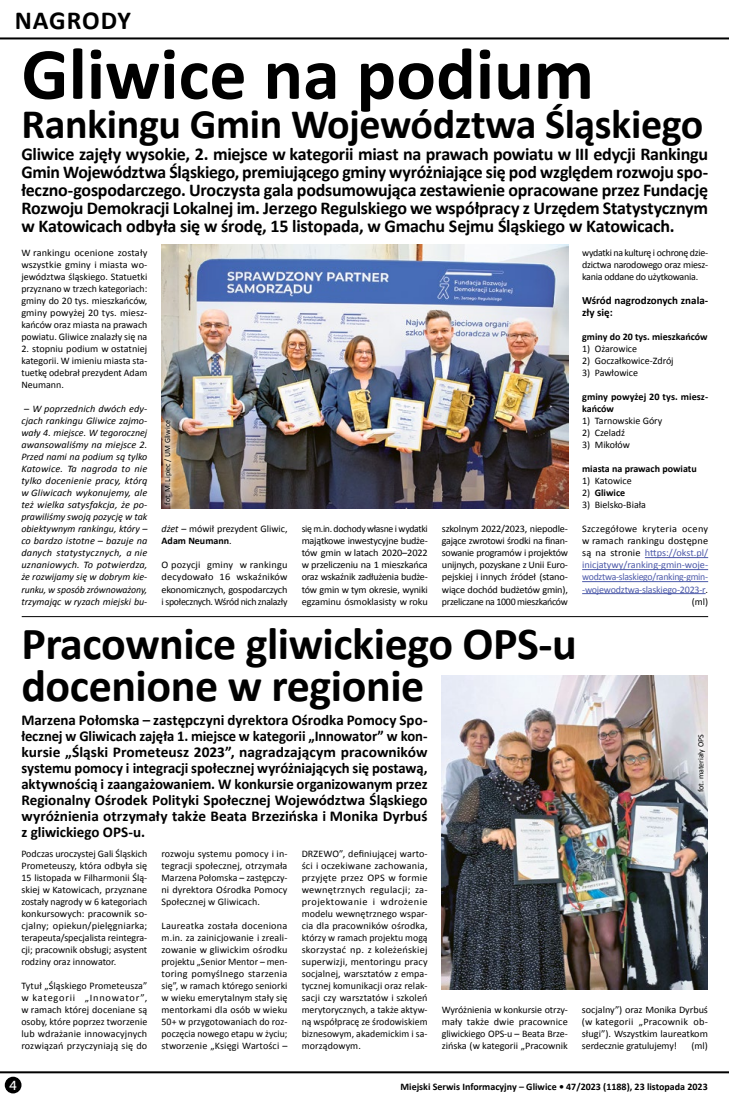
<style>
.page{position:relative;width:729px;height:1098px;background:#fff}
.page>*{position:absolute;margin:0;border:0;box-sizing:border-box;transform-origin:0 0}
.t1{font:700 74px "Calibri";color:#000}
.t2{font:700 46px/41.8px "Calibri";letter-spacing:-.01em;color:#000}
.t3{font:700 42px "Calibri";letter-spacing:-.01em;color:#000}
.t4{font:700 26px "Calibri";letter-spacing:.035em;color:#000}
.t5{font:700 18px/18px "Calibri";letter-spacing:-.015em;color:#000;text-align:justify}
.t6{font:700 15px/16px "Calibri";color:#000;text-align:justify}
.t7{font:13px "Museo Sans 500";color:#fff}
.t8{font:700 11px/12px "Calibri";color:#000}
.t9{font:10px/12px "Calibri";letter-spacing:-.005em;color:#000;text-align:justify}
.t10{font:italic 10px/12px "Calibri";letter-spacing:-.005em;color:#000;text-align:justify}
.t11{font:10px/12px "Calibri";letter-spacing:-.005em;color:#4c59a9;text-align:right}
.t12{font:700 10px/12px "Calibri";color:#000}
.t13{font:8px "Calibri";letter-spacing:-.01em;color:#000}
.s1{font-style:normal}
.s2{font-weight:400}
.s3{color:#000}
.s4{font-style:italic}
.s5{font-weight:700}
</style>
<div class="page">
<hr style="left:0;top:1070px;width:729px;height:2px;background:#000">
<div style="left:5px;top:1076px;width:16px;height:16px;background:#000;border-radius:50%"></div>
<hr style="left:0;top:37px;width:729px;height:2px;background:#000">
<hr style="left:22px;top:616px;width:686px;height:1px;background:#000">
<hr style="left:644px;top:557px;width:64px;height:1px;background:#4c59a9">
<hr style="left:582px;top:569px;width:126px;height:1px;background:#4c59a9">
<hr style="left:582px;top:581px;width:126px;height:1px;background:#4c59a9">
<hr style="left:582px;top:593px;width:123px;height:1px;background:#4c59a9">
<img style="left:161px;top:244px;width:407px;height:264px">
<img style="left:441px;top:675px;width:266px;height:313px">
<div style="left:158px;top:414px;width:20px;height:96px;background:#fff;opacity:.75"></div>
<div style="left:692px;top:728px;width:18px;height:69px;background:#fff;opacity:.75"></div>
<h3 class="t4" style="left:15px;top:4px;width:118px">NAGRODY</h3>
<h1 class="t1" style="left:21px;top:27px;width:574px">Gliwice na podium</h1>
<h3 class="t3" style="left:21px;top:97px;width:683px">Rankingu Gmin Województwa Śląskiego</h3>
<p class="t5" style="left:21px;top:145px;width:688px">Gliwice zajęły wysokie, 2. miejsce w kategorii miast na prawach powiatu w III edycji Rankingu Gmin Województwa Śląskiego, premiującego gminy wyróżniające się pod względem rozwoju spo&shy;łeczno-gospodarczego. Uroczysta gala podsumowująca zestawienie opracowane przez Fundację Rozwoju Demokracji Lokalnej im. Jerzego Regulskiego we współpracy z Urzędem Statystycznym w Katowicach odbyła się w środę, 15 listopada, w Gmachu Sejmu Śląskiego w Katowicach.</p>
<p class="t9" style="left:21px;top:247px;width:127px">W rankingu ocenione zostały wszystkie gminy i miasta wo&shy;jewództwa śląskiego. Statuetki przyznano w trzech kategoriach: gminy do 20 tys. mieszkańców, gminy powyżej 20 tys. miesz&shy;kańców oraz miasta na prawach powiatu. Gliwice znalazły się na</p>
<p class="t9" style="left:21px;top:343px;width:127px">2. stopniu podium w ostatniej kategorii. W imieniu miasta sta&shy;tuetkę odebrał prezydent Adam Neumann.</p>
<p class="t10" style="left:21px;top:402px;width:127px"><span class="s1">–</span> W poprzednich dwóch edy&shy;cjach rankingu Gliwice zajmo&shy;wały 4. miejsce. W tegorocznej awansowaliśmy na miejsce 2.<br>Przed nami na podium są tylko Katowice. Ta nagroda to nie tylko docenienie pracy, którą w Gliwicach wykonujemy, ale też wielka satysfakcja, że po&shy;prawiliśmy swoją pozycję w tak obiektywnym rankingu, który – co bardzo istotne – bazuje na danych statystycznych, a nie uznaniowych. To potwierdza, że rozwijamy się w dobrym kie&shy;runku, w sposób zrównoważony, trzymając w ryzach miejski bu-</p>
<p class="t9" style="left:582px;top:247px;width:127px">wydatki na kulturę i ochronę dzie&shy;dzictwa narodowego oraz miesz&shy;kania oddane do użytkowania.</p>
<p class="t8" style="left:582px;top:294px;width:127px">Wśród nagrodzonych znala&shy;zły się:</p>
<p class="t12" style="left:582px;top:331px;width:127px">gminy do 20 tys. mieszkańców</p>
<p class="t9" style="left:582px;top:343px;width:56px">1) Ożarowice</p>
<p class="t9" style="left:582px;top:355px;width:93px">2) Goczałkowice-Zdrój</p>
<p class="t9" style="left:582px;top:367px;width:57px">3) Pawłowice</p>
<p class="t12" style="left:582px;top:391px;width:127px">gminy powyżej 20 tys. miesz&shy;kańców</p>
<p class="t9" style="left:582px;top:415px;width:82px">1) Tarnowskie Góry</p>
<p class="t9" style="left:582px;top:427px;width:44px">2) Czeladź</p>
<p class="t9" style="left:582px;top:439px;width:49px">3) Mikołów</p>
<p class="t12" style="left:582px;top:463px;width:116px">miasta na prawach powiatu</p>
<p class="t9" style="left:582px;top:475px;width:51px">1) Katowice</p>
<p class="t12" style="left:582px;top:487px;width:45px"><span class="s2">2)</span> Gliwice</p>
<p class="t9" style="left:582px;top:499px;width:65px">3) Bielsko-Biała</p>
<p class="t11" style="left:582px;top:523px;width:127px"><span class="s3">Szczegółowe kryteria oceny w ramach rankingu dostępne są na stronie</span> https://okst.pl/ inicjatywy/ranking-gmin-woje&shy;wodztwa-slaskiego/ranking-gmin--wojewodztwa-slaskiego-2023-r<span class="s3">. (ml)</span></p>
<p class="t13" style="left:162px;top:504px;width:86px;rotate:-90deg">fot. M. Lipiec / UM Gliwice</p>
<p class="t9" style="left:302px;top:523px;width:127px">się m.in. dochody własne i wydatki majątkowe inwestycyjne budże&shy;tów gmin w latach 2020–2022 w przeliczeniu na 1 mieszkańca oraz wskaźnik zadłużenia budże&shy;tów gmin w tym okresie, wyniki egzaminu ósmoklasisty w roku</p>
<p class="t9" style="left:442px;top:523px;width:127px">szkolnym 2022/2023, niepodle&shy;gające zwrotowi środki na finan&shy;sowanie programów i projektów unijnych, pozyskane z Unii Euro&shy;pejskiej i innych źródeł (stano&shy;wiące dochód budżetów gmin), przeliczane na 1000 mieszkańców</p>
<p class="t9" style="left:161px;top:523px;width:127px"><span class="s4">dżet</span> – mówił prezydent Gliwic,<br><span class="s5">Adam Neumann</span>.</p>
<p class="t9" style="left:161px;top:559px;width:127px">O pozycji gminy w rankingu decydowało 16 wskaźników ekonomicznych, gospodarczych i społecznych. Wśród nich znalazły</p>
<h2 class="t2" style="left:21px;top:622px;width:557px">Pracownice gliwickiego OPS-u docenione w regionie</h2>
<p class="t6" style="left:21px;top:711px;width:408px">Marzena Połomska – zastępczyni dyrektora Ośrodka Pomocy Spo&shy;łecznej w Gliwicach zajęła 1. miejsce w kategorii „Innowator” w kon&shy;kursie „Śląski Prometeusz 2023”, nagradzającym pracowników systemu pomocy i integracji społecznej wyróżniających się postawą, aktywnością i zaangażowaniem. W konkursie organizowanym przez Regionalny Ośrodek Polityki Społecznej Województwa Śląskiego wyróżnienia otrzymały także Beata Brzezińska i Monika Dyrbuś z gliwickiego OPS-u.</p>
<p class="t9" style="left:21px;top:847px;width:127px">Podczas uroczystej Gali Śląskich Prometeuszy, która odbyła się 15 listopada w Filharmonii Ślą&shy;skiej w Katowicach, przyznane zostały nagrody w 6 kategoriach konkursowych: pracownik so&shy;cjalny; opiekun/pielęgniarka; terapeuta/specjalista reintegra&shy;cji; pracownik obsługi; asystent rodziny oraz innowator.</p>
<p class="t9" style="left:21px;top:979px;width:127px">Tytuł „Śląskiego Prometeusza” w kategorii „Innowator”, w ramach której doceniane są osoby, które poprzez tworzenie lub wdrażanie innowacyjnych rozwiązań przyczyniają się do</p>
<p class="t9" style="left:301px;top:847px;width:127px">DRZEWO”, definiującej warto&shy;ści i oczekiwane zachowania, przyjęte przez OPS w formie wewnętrznych regulacji; za&shy;projektowanie i wdrożenie modelu wewnętrznego wspar&shy;cia dla pracowników ośrodka, którzy w ramach projektu mogą skorzystać np. z koleżeńskiej superwizji, mentoringu pracy socjalnej, warsztatów z empa&shy;tycznej komunikacji oraz relak&shy;sacji czy warsztatów i szkoleń merytorycznych, a także aktyw&shy;ną współpracę ze środowiskiem biznesowym, akademickim i sa&shy;morządowym.</p>
<p class="t9" style="left:161px;top:847px;width:127px">rozwoju systemu pomocy i in&shy;tegracji społecznej, otrzymała Marzena Połomska – zastępczy&shy;ni dyrektora Ośrodka Pomocy Społecznej w Gliwicach.</p>
<p class="t9" style="left:161px;top:919px;width:127px">Laureatka została doceniona m.in. za zainicjowanie i zreali&shy;zowanie w gliwickim ośrodku projektu „Senior Mentor – men&shy;toring pomyślnego starzenia się”, w ramach którego seniorki w wieku emerytalnym stały się mentorkami dla osób w wieku 50+ w przygotowaniach do roz&shy;poczęcia nowego etapu w życiu; stworzenie „Księgi Wartości –</p>
<p class="t13" style="left:695px;top:791px;width:59px;rotate:-90deg">fot. materiały OPS</p>
<p class="t9" style="left:442px;top:1003px;width:127px">Wyróżnienia w konkursie otrzy&shy;mały także dwie pracownice gliwickiego OPS-u – Beata Brze&shy;zińska (w kategorii „Pracownik</p>
<p class="t9" style="left:582px;top:1003px;width:127px">socjalny”) oraz Monika Dyrbuś (w kategorii „Pracownik ob&shy;sługi”). Wszystkim laureatkom serdecznie gratulujemy!</p>
<p class="t9" style="left:691px;top:1039px;width:18px">(ml)</p>
<h3 class="t7" style="left:9px;top:1077px;width:9px">4</h3>
<p class="t12" style="left:400px;top:1079px;width:309px">Miejski Serwis Informacyjny – Gliwice • 47/2023 (1188), 23 listopada 2023</p>
</div>
